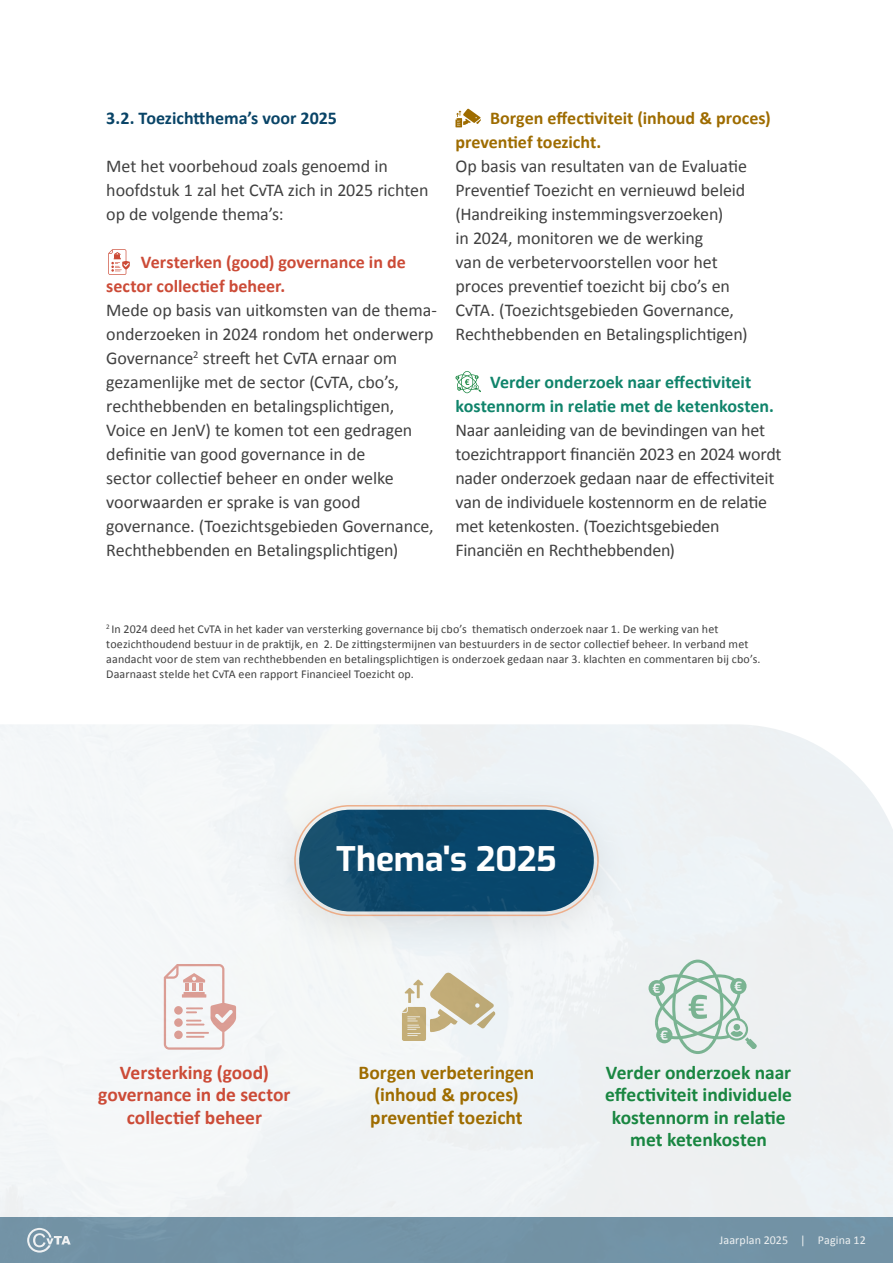
<style>
.page{position:relative;width:893px;height:1263px;background:#fff}
.page>*{position:absolute;margin:0;border:0;box-sizing:border-box;transform-origin:0 0}
.t1{font:700 33.6px "Exo";letter-spacing:-.005em;color:#fff}
.t2{font:700 19.5px/22.5px "Calibri";letter-spacing:-.005em;color:#198641;text-align:center}
.t3{font:700 19.5px/22.5px "Calibri";color:#cc4b37;text-align:center}
.t4{font:700 19.5px/22.5px "Calibri";letter-spacing:-.005em;color:#9e6c00;text-align:center}
.Broodtekst{font:18px/24px "Calibri";letter-spacing:-.01em;color:#414141}
.t5{font:700 18px/24px "Calibri";color:#10846b}
.t6{font:700 18px/24px "Calibri";color:#cc4b37}
.t7{font:700 18px/24px "Calibri";color:#9e6c00}
.t8{font:700 18px "Calibri";letter-spacing:-.005em;color:#094467}
.Voetnoot{font:12px/15px "Calibri";letter-spacing:.01em;color:#414141}
.t9{font:12px "Calibri";letter-spacing:.01em;color:#fff}
</style>
<div class="page">
<svg style="left:108px;top:249px;width:22px;height:26px"></svg>
<svg style="left:455px;top:109px;width:26px;height:18px"></svg>
<svg style="left:455px;top:371px;width:26px;height:22px"></svg>
<img style="left:0;top:724px;width:893px;height:539px">
<img style="left:299px;top:810px;width:295px;height:101px">
<h2 class="t8" style="left:106px;top:106px;width:232px">3.2. Toezichtthema’s voor 2025</h2>
<p class="Broodtekst" style="left:106px;top:154px;width:324px">Met het voorbehoud zoals genoemd in hoofdstuk 1 zal het CvTA zich in 2025 richten op de volgende thema’s:</p>
<h3 class="t6" style="left:106px;top:250px;width:301px;text-indent:35px">Versterken (good) governance in de sector collectief beheer.</h3>
<p class="Broodtekst" style="left:106px;top:298px;width:332px">Mede op basis van uitkomsten van de thema&shy;onderzoeken in 2024 rondom het onderwerp Governance<sup>2</sup> streeft het CvTA ernaar om gezamenlijke met de sector (CvTA, cbo’s, rechthebbenden en betalingsplichtigen, Voice en JenV) te komen tot een gedragen definitie van good governance in de<br>sector collectief beheer en onder welke voorwaarden er sprake is van good governance. (Toezichtsgebieden Governance, Rechthebbenden en Betalingsplichtigen)</p>
<h3 class="t7" style="left:455px;top:106px;width:317px;text-indent:35px">Borgen effectiviteit (inhoud &amp; proces) preventief toezicht.</h3>
<p class="Broodtekst" style="left:455px;top:154px;width:294px">Op basis van resultaten van de Evaluatie Preventief Toezicht en vernieuwd beleid (Handreiking instemmingsverzoeken)<br>in 2024, monitoren we de werking<br>van de verbetervoorstellen voor het proces preventief toezicht bij cbo’s en CvTA. (Toezichtsgebieden Governance, Rechthebbenden en Betalingsplichtigen)</p>
<h3 class="t5" style="left:455px;top:370px;width:320px;text-indent:35px">Verder onderzoek naar effectiviteit kostennorm in relatie met de ketenkosten.</h3>
<p class="Broodtekst" style="left:455px;top:418px;width:328px">Naar aanleiding van de bevindingen van het toezichtrapport financiën 2023 en 2024 wordt nader onderzoek gedaan naar de effectiviteit van de individuele kostennorm en de relatie met ketenkosten. (Toezichtsgebieden Financiën en Rechthebbenden)</p>
<p class="Voetnoot" style="left:106px;top:621px;width:656px"><sup>2</sup> In 2024 deed het CvTA in het kader van versterking governance bij cbo’s thematisch onderzoek naar 1. De werking van het toezichthoudend bestuur in de praktijk, en 2. De zittingstermijnen van bestuurders in de sector collectief beheer. In verband met aandacht voor de stem van rechthebbenden en betalingsplichtigen is onderzoek gedaan naar 3. klachten en commentaren bij cbo’s.<br>Daarnaast stelde het CvTA een rapport Financieel Toezicht op.</p>
<p class="t1" style="left:336px;top:833px;width:222px">Thema's 2025</p>
<p class="t3" style="left:98px;top:1060px;width:194px">Versterking (good) governance in de sector collectief beheer</p>
<p class="t4" style="left:359px;top:1060px;width:177px">Borgen verbeteringen (inhoud &amp; proces) preventief toezicht</p>
<p class="t2" style="left:605px;top:1060px;width:188px">Verder onderzoek naar effectiviteit individuele kostennorm in relatie met ketenkosten</p>
<p class="t9" style="left:720px;top:1232px;width:148px">Jaarplan 2025 | Pagina 12</p>
</div>
